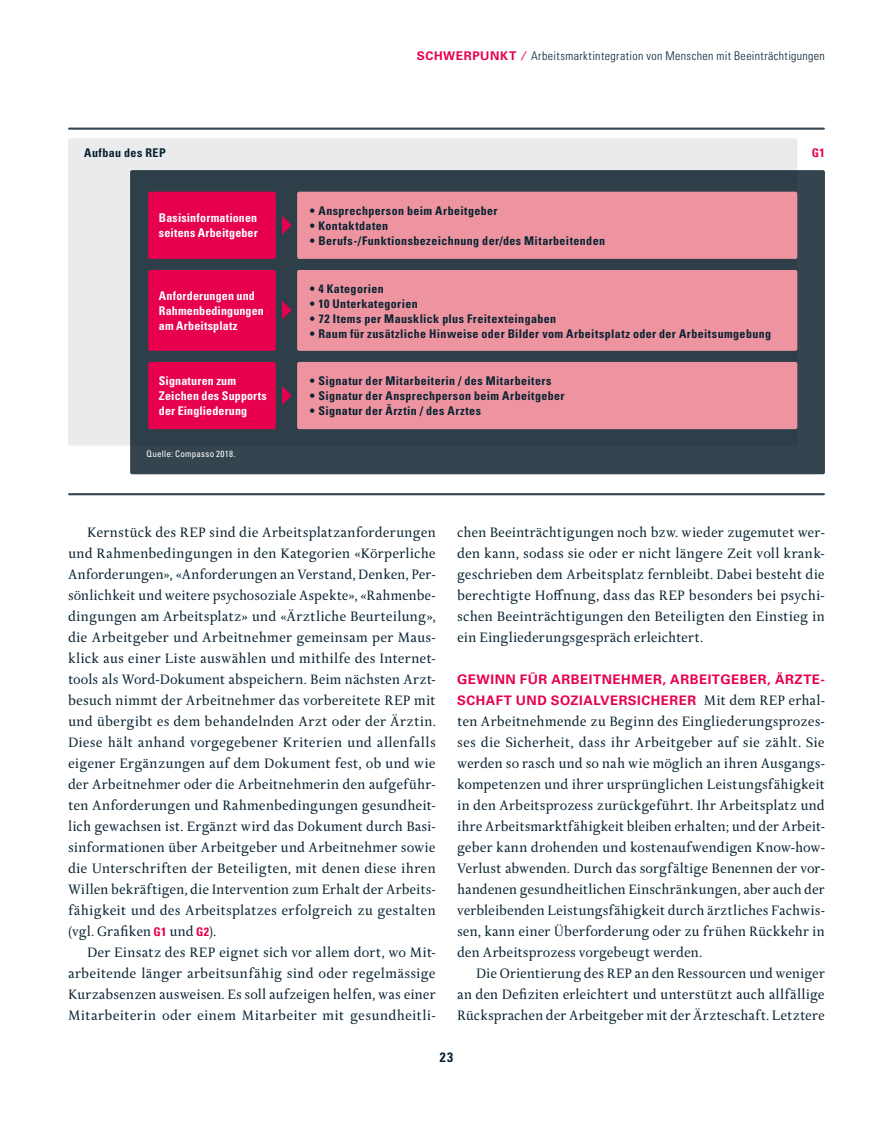
<style>
.page{position:relative;width:893px;height:1127px;background:#fff}
.page>*{position:absolute;margin:0;border:0;box-sizing:border-box;transform-origin:0 0}
.P_03_Grundtext{font:14.7px/21px "Delicato Pro";color:#082231;text-align:justify}
.P_02a_Zwischentitel_H1{font:14.7px/21px "Delicato Pro";letter-spacing:-.005em;color:#082231;text-align:justify}
.t1{font:700 condensed 13.5px "Univers LT Std";color:#082231}
.P_02a_Zwischentitel_H1-2{font:700 13.2px/21px "Univers LT Std";letter-spacing:.04em;color:#e6004d}
.P_08_Tabelle_Grafik_Titel{font:700 condensed 12px "Univers LT Std";letter-spacing:.035em;color:#082231}
.P_08_Tabelle_rechts_negativ{font:700 condensed 12px/15px "Univers LT Std";letter-spacing:.01em;color:#fff}
.t2{font:300 condensed 12px "Univers LT Std";letter-spacing:.03em;color:#082231}
.P_08_Tabelle_Grafik_Titel-2{font:700 condensed 12px "Univers LT Std";color:#e6004d}
.P_08_Quellenangabe{font:condensed 9px "Univers LT Std";letter-spacing:.025em;color:#fff}
.s1{font-weight:700;font-stretch:normal;color:#e6004d}
.s2{font-family:"Univers LT Std";font-weight:700;font-stretch:condensed;font-size:12px;color:#e6004d}
.s3{font-family:"Delicato Pro";font-weight:400;font-size:14.7px;color:#082231}
</style>
<div class="page">
<hr style="left:69px;top:493px;width:755px;height:2px;background:#34454f">
<hr style="left:69px;top:128px;width:755px;height:2px;background:#34454f">
<div style="left:68px;top:138px;width:729px;height:307px;background:#e9ebec;border-radius:2px"></div>
<div style="left:130px;top:170px;width:695px;height:304px;background:#34454f;border-radius:2px"></div>
<div style="left:297px;top:192px;width:500px;height:67px;background:#ed94a0;border-radius:2px"></div>
<div style="left:297px;top:270px;width:500px;height:81px;background:#ed94a0;border-radius:2px"></div>
<div style="left:297px;top:362px;width:500px;height:67px;background:#ed94a0;border-radius:2px"></div>
<div style="left:148px;top:362px;width:128px;height:67px;background:#e6004d;border-radius:2px"></div>
<div style="left:148px;top:192px;width:128px;height:67px;background:#e6004d;border-radius:2px"></div>
<div style="left:148px;top:270px;width:128px;height:81px;background:#e6004d;border-radius:2px"></div>
<svg style="left:282px;top:216px;width:10px;height:19px"></svg>
<svg style="left:282px;top:300px;width:10px;height:19px"></svg>
<svg style="left:282px;top:386px;width:10px;height:19px"></svg>
<p class="t2" style="left:417px;top:48px;width:410px"><span class="s1">SCHWERPUNKT ⁄</span> Arbeitsmarktintegration von Menschen mit Beeinträchtigungen</p>
<p class="P_08_Tabelle_Grafik_Titel" style="left:84px;top:145px;width:83px">Aufbau des REP</p>
<p class="P_08_Tabelle_Grafik_Titel-2" style="left:812px;top:145px;width:15px">G1</p>
<p class="P_08_Tabelle_rechts_negativ" style="left:159px;top:210px;width:100px">Basisinformationen seitens Arbeitgeber</p>
<p class="P_08_Tabelle_rechts_negativ" style="left:159px;top:288px;width:107px">Anforderungen und<br>Rahmenbedingungen am Arbeitsplatz</p>
<p class="P_08_Tabelle_rechts_negativ" style="left:159px;top:373px;width:110px">Signaturen zum<br>Zeichen des Supports der Eingliederung</p>
<p class="P_08_Quellenangabe" style="left:147px;top:448px;width:90px">Quelle: Compasso 2018.</p>
<p class="P_08_Tabelle_Grafik_Titel" style="left:310px;top:203px;width:189px">• Ansprechperson beim Arbeitgeber</p>
<p class="P_08_Tabelle_Grafik_Titel" style="left:310px;top:218px;width:80px">• Kontaktdaten</p>
<p class="P_08_Tabelle_Grafik_Titel" style="left:310px;top:233px;width:297px">• Berufs-/Funktionsbezeichnung der/des Mitarbeitenden</p>
<p class="P_08_Tabelle_Grafik_Titel" style="left:310px;top:281px;width:75px">• 4 Kategorien</p>
<p class="P_08_Tabelle_Grafik_Titel" style="left:310px;top:296px;width:109px">• 10 Unterkategorien</p>
<p class="P_08_Tabelle_Grafik_Titel" style="left:310px;top:311px;width:248px">• 72 Items per Mausklick plus Freitexteingaben</p>
<p class="P_08_Tabelle_Grafik_Titel" style="left:310px;top:326px;width:463px">• Raum für zusätzliche Hinweise oder Bilder vom Arbeitsplatz oder der Arbeitsumgebung</p>
<p class="P_08_Tabelle_Grafik_Titel" style="left:310px;top:373px;width:243px">• Signatur der Mitarbeiterin / des Mitarbeiters</p>
<p class="P_08_Tabelle_Grafik_Titel" style="left:310px;top:388px;width:256px">• Signatur der Ansprechperson beim Arbeitgeber</p>
<p class="P_08_Tabelle_Grafik_Titel" style="left:310px;top:403px;width:173px">• Signatur der Ärztin / des Arztes</p>
<p class="P_03_Grundtext" style="left:68px;top:522px;width:369px;text-indent:19px">Kernstück des REP sind die Arbeitsplatzanforderungen und Rahmenbedingungen in den Kategorien «Körperliche Anforderungen», «Anforderungen an Verstand, Denken, Per&shy;sönlichkeit und weitere psychosoziale Aspekte», «Rahmenbe&shy;dingungen am Arbeitsplatz» und «Ärztliche Beurteilung», die Arbeitgeber und Arbeitnehmer gemeinsam per Maus&shy;klick aus einer Liste auswählen und mithilfe des Internet&shy;tools als Word-Dokument abspeichern. Beim nächsten Arzt&shy;besuch nimmt der Arbeitnehmer das vorbereitete REP mit und übergibt es dem behandelnden Arzt oder der Ärztin.<br>Diese hält anhand vorgegebener Kriterien und allenfalls eigener Ergänzungen auf dem Dokument fest, ob und wie der Arbeitnehmer oder die Arbeitnehmerin den aufgeführ&shy;ten Anforderungen und Rahmenbedingungen gesundheit&shy;lich gewachsen ist. Ergänzt wird das Dokument durch Basi&shy;sinformationen über Arbeitgeber und Arbeitnehmer sowie die Unterschriften der Beteiligten, mit denen diese ihren Willen bekräftigen, die Intervention zum Erhalt der Arbeits&shy;fähigkeit und des Arbeitsplatzes erfolgreich zu gestalten (vgl. Grafiken <span class="s2">G1</span> und <span class="s2">G2</span>).</p>
<p class="P_03_Grundtext" style="left:68px;top:942px;width:369px;text-indent:19px">Der Einsatz des REP eignet sich vor allem dort, wo Mit&shy;arbeitende länger arbeitsunfähig sind oder regelmässige Kurzabsenzen ausweisen. Es soll aufzeigen helfen, was einer Mitarbeiterin oder einem Mitarbeiter mit gesundheitli-</p>
<p class="P_03_Grundtext" style="left:457px;top:522px;width:369px">chen Beeinträchtigungen noch bzw. wieder zugemutet wer&shy;den kann, sodass sie oder er nicht längere Zeit voll krank&shy;geschrieben dem Arbeitsplatz fernbleibt. Dabei besteht die berechtigte Hoffnung, dass das REP besonders bei psychi&shy;schen Beeinträchtigungen den Beteiligten den Einstieg in ein Eingliederungsgespräch erleichtert.</p>
<p class="P_02a_Zwischentitel_H1-2" style="left:457px;top:669px;width:369px">GEWINN FÜR ARBEITNEHMER, ARBEITGEBER, ÄRZTE-<br>SCHAFT UND SOZIALVERSICHERER <span class="s3">Mit dem REP erhal-</span></p>
<p class="P_02a_Zwischentitel_H1" style="left:457px;top:711px;width:369px">ten Arbeitnehmende zu Beginn des Eingliederungsprozes&shy;ses die Sicherheit, dass ihr Arbeitgeber auf sie zählt. Sie werden so rasch und so nah wie möglich an ihren Ausgangs&shy;kompetenzen und ihrer ursprünglichen Leistungsfähigkeit in den Arbeitsprozess zurückgeführt. Ihr Arbeitsplatz und ihre Arbeitsmarktfähigkeit bleiben erhalten; und der Arbeit&shy;geber kann drohenden und kostenaufwendigen Know-how-Verlust abwenden. Durch das sorgfältige Benennen der vor&shy;handenen gesundheitlichen Einschränkungen, aber auch der verbleibenden Leistungsfähigkeit durch ärztliches Fachwis&shy;sen, kann einer Überforderung oder zu frühen Rückkehr in den Arbeitsprozess vorgebeugt werden.</p>
<p class="P_03_Grundtext" style="left:457px;top:963px;width:369px;text-indent:19px">Die Orientierung des REP an den Ressourcen und weniger an den Defiziten erleichtert und unterstützt auch allfällige Rücksprachen der Arbeitgeber mit der Ärzteschaft. Letztere</p>
<p class="t1" style="left:440px;top:1049px;width:15px">23</p>
</div>
